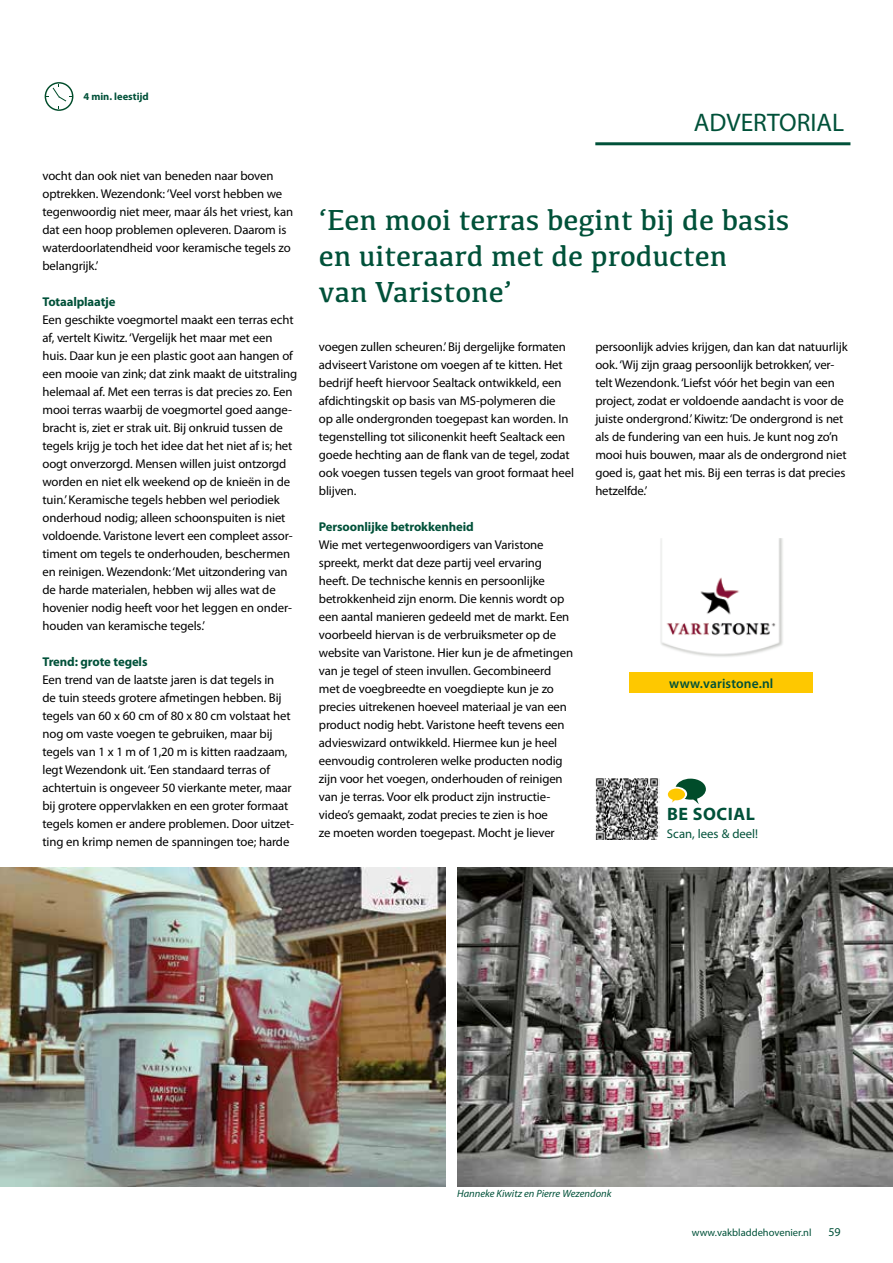
<style>
.page{position:relative;width:893px;height:1263px;background:#fff}
.page>*{position:absolute;margin:0;border:0;box-sizing:border-box;transform-origin:0 0}
.t1{font:30px/36px "Kefa";color:#005139}
.t2{font:25.5px "Myriad Pro";color:#005139}
.t3{font:700 18px "Myriad Pro";letter-spacing:.03em;color:#005139}
.t4{font:600 13.5px "Myriad Pro";letter-spacing:.01em;color:#005139}
.t5{font:12.75px/18px "Myriad Pro";letter-spacing:-.01em;color:#000}
.t6{font:700 12.75px "Myriad Pro";letter-spacing:-.01em;color:#005139}
.t7{font:12.75px "Myriad Pro";color:#005139}
.t8{font:12px "Myriad Pro";color:#005139}
.t9{font:italic 10.5px "Myriad Pro";color:#005139}
.t10{font:10.5px "Myriad Pro";color:#005139}
.t11{font:700 10.5px "Myriad Pro";color:#005139}
</style>
<div class="page">
<hr style="left:595px;top:142px;width:255px;height:3px;background:#005139">
<svg style="left:45px;top:82px;width:28px;height:29px"></svg>
<img style="left:0;top:867px;width:445px;height:319px">
<img style="left:457px;top:867px;width:436px;height:319px">
<img style="left:660px;top:539px;width:123px;height:118px">
<div style="left:629px;top:672px;width:184px;height:21px;background:#fec800"></div>
<img style="left:595px;top:778px;width:65px;height:62px">
<svg style="left:668px;top:779px;width:38px;height:25px"></svg>
<p class="t11" style="left:83px;top:90px;width:67px">4 min. leestijd</p>
<p class="t5" style="left:43px;top:167px;width:252px">vocht dan ook niet van beneden naar boven optrekken. Wezendonk: ‘Veel vorst hebben we tegenwoordig niet meer, maar áls het vriest, kan dat een hoop problemen opleveren. Daarom is waterdoorlatendheid voor keramische tegels zo belangrijk.’</p>
<p class="t6" style="left:43px;top:293px;width:75px">Totaalplaatje</p>
<p class="t5" style="left:43px;top:311px;width:256px">Een geschikte voegmortel maakt een terras echt af, vertelt Kiwitz. ‘Vergelijk het maar met een huis. Daar kun je een plastic goot aan hangen of een mooie van zink; dat zink maakt de uitstraling helemaal af. Met een terras is dat precies zo. Een mooi terras waarbij de voegmortel goed aange&shy;bracht is, ziet er strak uit. Bij onkruid tussen de tegels krijg je toch het idee dat het niet af is; het oogt onverzorgd. Mensen willen juist ontzorgd worden en niet elk weekend op de knieën in de tuin.’ Keramische tegels hebben wel periodiek onderhoud nodig; alleen schoonspuiten is niet voldoende. Varistone levert een compleet assor&shy;timent om tegels te onderhouden, beschermen en reinigen. Wezendonk: ‘Met uitzondering van de harde materialen, hebben wij alles wat de hovenier nodig heeft voor het leggen en onder&shy;houden van keramische tegels.’</p>
<p class="t6" style="left:43px;top:653px;width:107px">Trend: grote tegels</p>
<p class="t5" style="left:43px;top:671px;width:253px">Een trend van de laatste jaren is dat tegels in<br>de tuin steeds grotere afmetingen hebben. Bij tegels van 60 x 60 cm of 80 x 80 cm volstaat het nog om vaste voegen te gebruiken, maar bij tegels van 1 x 1 m of 1,20 m is kitten raadzaam, legt Wezendonk uit. ‘Een standaard terras of achtertuin is ongeveer 50 vierkante meter, maar bij grotere oppervlakken en een groter formaat tegels komen er andere problemen. Door uitzet&shy;ting en krimp nemen de spanningen toe; harde</p>
<h2 class="t2" style="left:694px;top:107px;width:152px">ADVERTORIAL</h2>
<h1 class="t1" style="left:319px;top:201px;width:472px">‘Een mooi terras begint bij de basis en uiteraard met de producten<br>van Varistone’</h1>
<p class="t5" style="left:319px;top:338px;width:257px">voegen zullen scheuren.’ Bij dergelijke formaten adviseert Varistone om voegen af te kitten. Het bedrijf heeft hiervoor Sealtack ontwikkeld, een afdichtingskit op basis van MS-polymeren die<br>op alle ondergronden toegepast kan worden. In tegenstelling tot siliconenkit heeft Sealtack een goede hechting aan de flank van de tegel, zodat ook voegen tussen tegels van groot formaat heel blijven.</p>
<p class="t6" style="left:319px;top:519px;width:156px">Persoonlijke betrokkenheid</p>
<p class="t5" style="left:319px;top:536px;width:256px">Wie met vertegenwoordigers van Varistone spreekt, merkt dat deze partij veel ervaring heeft. De technische kennis en persoonlijke betrokkenheid zijn enorm. Die kennis wordt op een aantal manieren gedeeld met de markt. Een voorbeeld hiervan is de verbruiksmeter op de website van Varistone. Hier kun je de afmetingen van je tegel of steen invullen. Gecombineerd met de voegbreedte en voegdiepte kun je zo precies uitrekenen hoeveel materiaal je van een product nodig hebt. Varistone heeft tevens een advieswizard ontwikkeld. Hiermee kun je heel eenvoudig controleren welke producten nodig zijn voor het voegen, onderhouden of reinigen van je terras. Voor elk product zijn instructie&shy;video’s gemaakt, zodat precies te zien is hoe<br>ze moeten worden toegepast. Mocht je liever</p>
<p class="t5" style="left:595px;top:338px;width:254px">persoonlijk advies krijgen, dan kan dat natuurlijk ook. ‘Wij zijn graag persoonlijk betrokken’, ver&shy;telt Wezendonk. ‘Liefst vóór het begin van een project, zodat er voldoende aandacht is voor de juiste ondergrond.’ Kiwitz: ‘De ondergrond is net als de fundering van een huis. Je kunt nog zo’n mooi huis bouwen, maar als de ondergrond niet goed is, gaat het mis. Bij een terras is dat precies hetzelfde.’</p>
<p class="t4" style="left:669px;top:674px;width:106px">www.varistone.nl</p>
<h3 class="t3" style="left:667px;top:802px;width:89px">BE SOCIAL</h3>
<p class="t7" style="left:667px;top:826px;width:93px">Scan, lees &amp; deel!</p>
<p class="t9" style="left:457px;top:1187px;width:156px">Hanneke Kiwitz en Pierre Wezendonk</p>
<p class="t10" style="left:692px;top:1226px;width:121px">www.vakbladdehovenier.nl</p>
<p class="t8" style="left:828px;top:1224px;width:14px">59</p>
</div>
